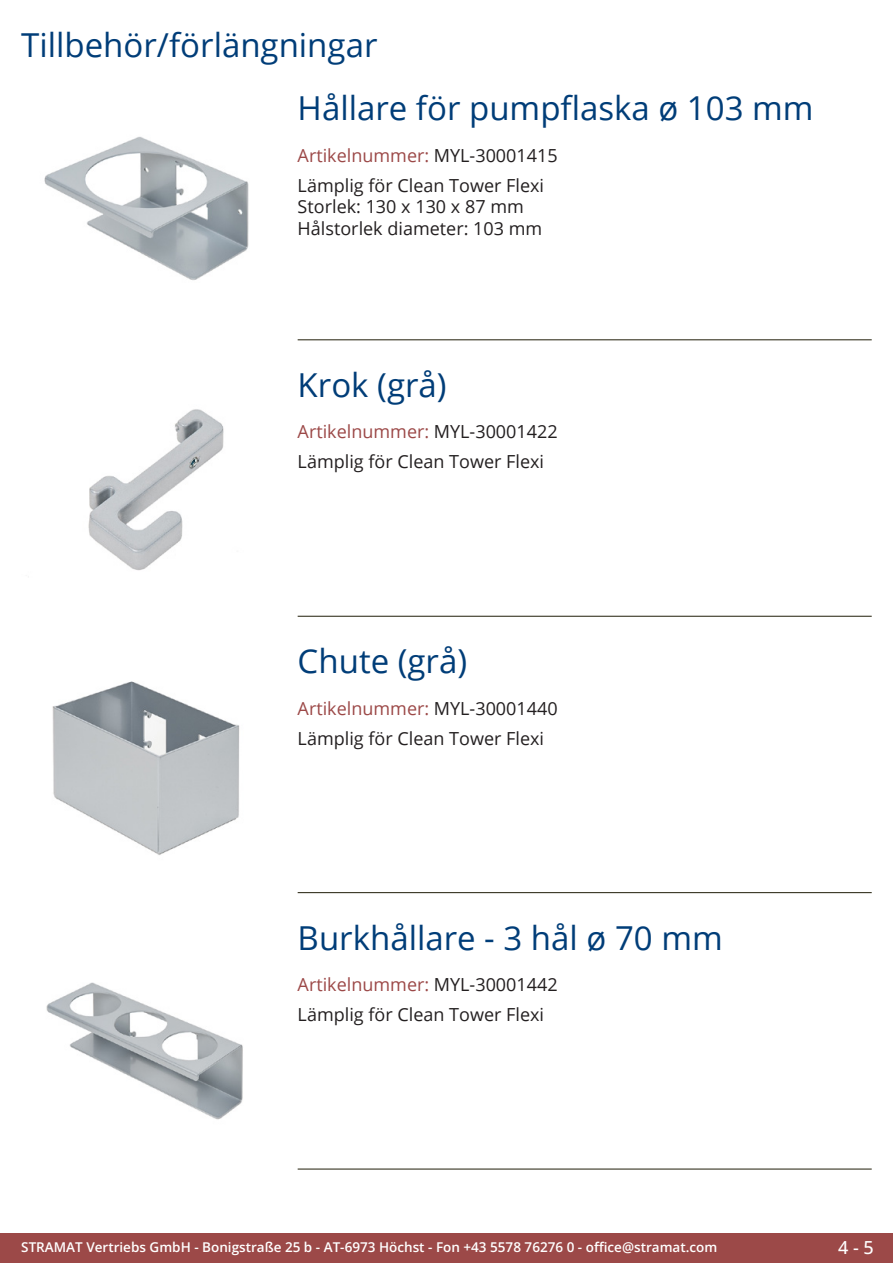
<style>
.page{position:relative;width:893px;height:1263px;background:#fff}
.page>*{position:absolute;margin:0;border:0;box-sizing:border-box;transform-origin:0 0}
.Produkttitel{font:33px "Open Sans";color:#003d78}
.RastTitel{font:33px "Open Sans";color:#003d78}
.Beschreibung_Text{font:18px/21.6px "Open Sans";color:#231f20}
.TechDaten_Überschrif{font:18px "Open Sans";color:#9c4948}
.t1{font:500 18px "Open Sans";color:#fff}
.t2{font:600 13.5px "Open Sans";color:#fff}
.s1{color:#231f20}
</style>
<div class="page">
<div style="left:0;top:1233px;width:893px;height:30px;background:#9c4948"></div>
<hr style="left:298px;top:340px;width:574px;height:1px;background:#201d08">
<hr style="left:298px;top:616px;width:574px;height:1px;background:#201d08">
<hr style="left:298px;top:892px;width:574px;height:1px;background:#201d08">
<hr style="left:298px;top:1169px;width:574px;height:1px;background:#201d08">
<img style="left:44px;top:136px;width:205px;height:145px">
<img style="left:88px;top:409px;width:136px;height:162px">
<img style="left:52px;top:681px;width:188px;height:174px">
<img style="left:46px;top:982px;width:197px;height:138px">
<p class="RastTitel" style="left:21px;top:22px;width:358px">Tillbehör/förlängningar</p>
<p class="Produkttitel" style="left:298px;top:86px;width:517px">Hållare för pumpflaska ø 103 mm</p>
<p class="TechDaten_Überschrif" style="left:298px;top:143px;width:262px">Artikelnummer: <span class="s1">MYL-30001415</span></p>
<p class="Beschreibung_Text" style="left:298px;top:174px;width:248px">Lämplig för Clean Tower Flexi<br>Storlek: 130 x 130 x 87 mm<br>Hålstorlek diameter: 103 mm</p>
<p class="Produkttitel" style="left:298px;top:362px;width:150px">Krok (grå)</p>
<p class="TechDaten_Überschrif" style="left:298px;top:420px;width:262px">Artikelnummer: <span class="s1">MYL-30001422</span></p>
<p class="Beschreibung_Text" style="left:298px;top:450px;width:248px">Lämplig för Clean Tower Flexi</p>
<p class="Produkttitel" style="left:298px;top:638px;width:171px">Chute (grå)</p>
<p class="TechDaten_Überschrif" style="left:298px;top:696px;width:262px">Artikelnummer: <span class="s1">MYL-30001440</span></p>
<p class="Beschreibung_Text" style="left:298px;top:727px;width:248px">Lämplig för Clean Tower Flexi</p>
<p class="Produkttitel" style="left:298px;top:915px;width:427px">Burkhållare - 3 hål ø 70 mm</p>
<p class="TechDaten_Überschrif" style="left:298px;top:972px;width:262px">Artikelnummer: <span class="s1">MYL-30001442</span></p>
<p class="Beschreibung_Text" style="left:298px;top:1003px;width:248px">Lämplig för Clean Tower Flexi</p>
<p class="t2" style="left:21px;top:1238px;width:698px">STRAMAT Vertriebs GmbH - Bonigstraße 25 b - AT-6973 Höchst - Fon +43 5578 76276 0 - office@stramat.com</p>
<p class="t1" style="left:838px;top:1234px;width:37px">4 - 5</p>
</div>
